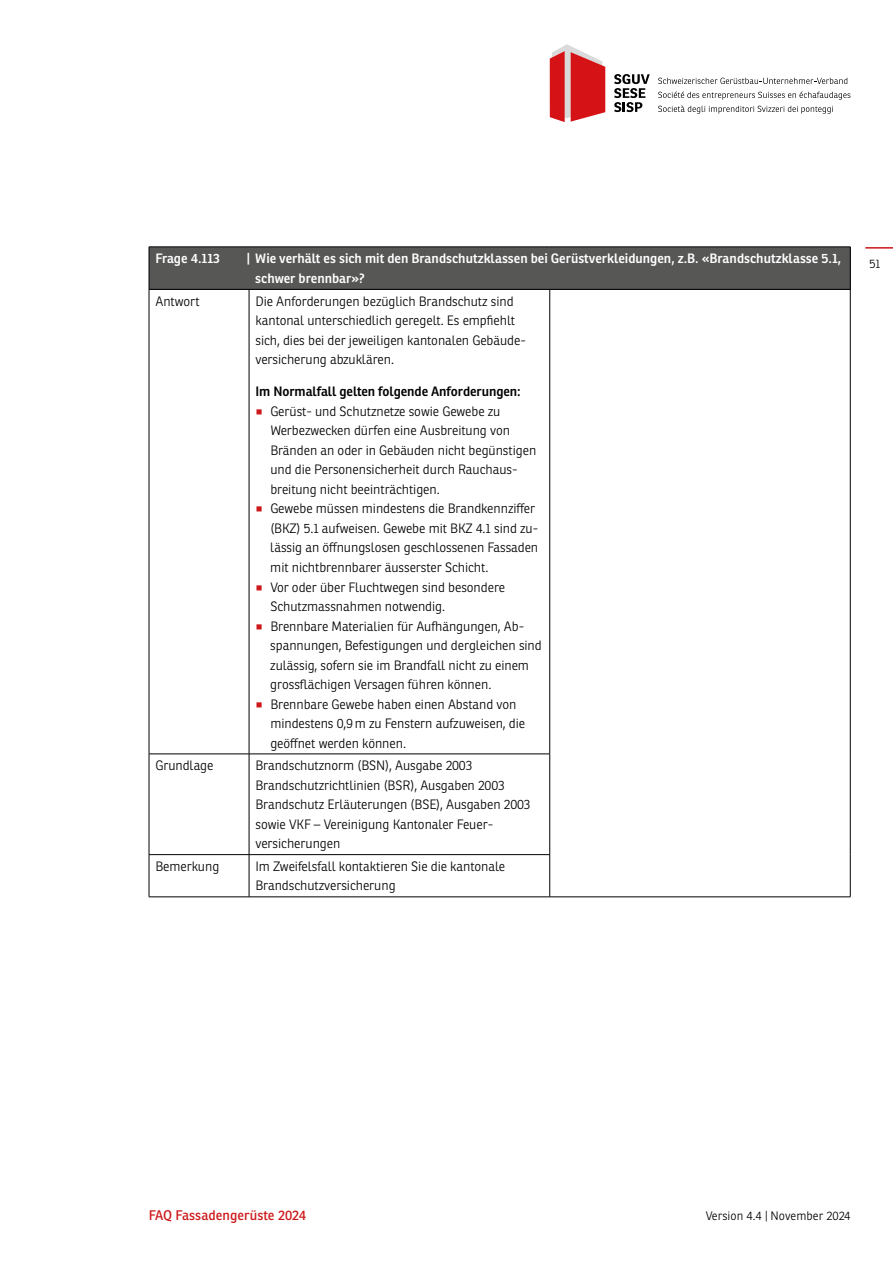
<style>
.page{position:relative;width:893px;height:1263px;background:#fff}
.page>*{position:absolute;margin:0;border:0;box-sizing:border-box;transform-origin:0 0}
.t1{font:13.5px "Ronnia";letter-spacing:.005em;color:#cd1719}
.t2{font:300 13.2px/19.5px "Ronnia";letter-spacing:-.005em;color:#000}
.t3{font:600 13.2px/19.8px "Ronnia";color:#fff}
.t4{font:600 13.2px/19.5px "Ronnia";letter-spacing:-.005em;color:#000}
.t5{font:300 12px "Ronnia";letter-spacing:.005em;color:#000}
.s1{font-size:12px;color:#cd1719}
.s2{font-weight:300}
.s3{font-weight:600;font-size:12px;color:#cd1719}
</style>
<div class="page">
<svg style="left:550px;top:44px;width:55px;height:78px"></svg>
<svg style="left:658px;top:78px;width:189px;height:6px"></svg>
<svg style="left:614px;top:74px;width:36px;height:38px"></svg>
<svg style="left:658px;top:91px;width:192px;height:23px"></svg>
<hr style="left:865px;top:247px;width:28px;height:2px;background:#cd1719">
<div style="left:149px;top:247px;width:701px;height:42px;background:#575756"></div>
<hr style="left:149px;top:247px;width:100px;height:1px;background:#000">
<hr style="left:149px;top:247px;width:1px;height:42px;background:#000">
<hr style="left:249px;top:247px;width:301px;height:1px;background:#000">
<hr style="left:550px;top:247px;width:300px;height:1px;background:#000">
<hr style="left:850px;top:247px;width:1px;height:42px;background:#000">
<hr style="left:149px;top:289px;width:100px;height:1px;background:#000">
<hr style="left:149px;top:290px;width:1px;height:464px;background:#000">
<hr style="left:249px;top:289px;width:301px;height:1px;background:#000">
<hr style="left:249px;top:290px;width:1px;height:464px;background:#000">
<hr style="left:550px;top:289px;width:300px;height:1px;background:#000">
<hr style="left:549px;top:290px;width:1px;height:464px;background:#000">
<hr style="left:850px;top:290px;width:1px;height:464px;background:#000">
<hr style="left:149px;top:754px;width:100px;height:1px;background:#000">
<hr style="left:149px;top:754px;width:1px;height:100px;background:#000">
<hr style="left:249px;top:754px;width:301px;height:1px;background:#000">
<hr style="left:249px;top:754px;width:1px;height:100px;background:#000">
<hr style="left:549px;top:754px;width:1px;height:100px;background:#000">
<hr style="left:850px;top:754px;width:1px;height:101px;background:#000">
<hr style="left:149px;top:854px;width:100px;height:1px;background:#000">
<hr style="left:149px;top:855px;width:1px;height:42px;background:#000">
<hr style="left:249px;top:854px;width:301px;height:1px;background:#000">
<hr style="left:249px;top:855px;width:1px;height:42px;background:#000">
<hr style="left:549px;top:855px;width:1px;height:42px;background:#000">
<hr style="left:850px;top:855px;width:1px;height:42px;background:#000">
<hr style="left:149px;top:896px;width:100px;height:1px;background:#000">
<hr style="left:249px;top:896px;width:301px;height:1px;background:#000">
<hr style="left:550px;top:896px;width:300px;height:1px;background:#000">
<p class="t3" style="left:155px;top:249px;width:66px">Frage 4.113</p>
<p class="t3" style="left:255px;top:249px;width:587px;text-indent:-9px">| Wie verhält es sich mit den Brandschutzklassen bei Gerüstverkleidungen, z.B. «Brandschutzklasse 5.1, schwer brennbar»?</p>
<p class="t2" style="left:155px;top:291px;width:46px">Antwort</p>
<p class="t2" style="left:255px;top:291px;width:270px">Die Anforderungen bezüglich Brandschutz sind kantonal unterschiedlich geregelt. Es empfiehlt sich, dies bei der jeweiligen kantonalen Gebäude&shy;versicherung abzuklären.</p>
<p class="t4" style="left:255px;top:382px;width:267px">Im Normalfall gelten folgende Anforderungen: <span class="s1">p</span> <span class="s2">Gerüst- und Schutznetze sowie Gewebe zu</span></p>
<p class="t2" style="left:270px;top:421px;width:241px">Werbezwecken dürfen eine Ausbreitung von</p>
<p class="t2" style="left:270px;top:440px;width:267px">Bränden an oder in Gebäuden nicht begünstigen</p>
<p class="t2" style="left:270px;top:460px;width:247px">und die Personensicherheit durch Rauchaus-</p>
<p class="t2" style="left:270px;top:479px;width:171px">breitung nicht beeinträchtigen.</p>
<p class="t2" style="left:255px;top:499px;width:281px"><span class="s3">p</span> Gewebe müssen mindestens die Brandkennziffer</p>
<p class="t2" style="left:270px;top:518px;width:269px">(BKZ) 5.1 aufweisen. Gewebe mit BKZ 4.1 sind zu-</p>
<p class="t2" style="left:270px;top:538px;width:269px">lässig an öffnungslosen geschlossenen Fassaden</p>
<p class="t2" style="left:270px;top:557px;width:220px">mit nichtbrennbarer äusserster Schicht.</p>
<p class="t2" style="left:255px;top:577px;width:251px"><span class="s3">p</span> Vor oder über Fluchtwegen sind besondere</p>
<p class="t2" style="left:270px;top:596px;width:176px">Schutzmassnahmen notwendig.</p>
<p class="t2" style="left:255px;top:616px;width:270px"><span class="s3">p</span> Brennbare Materialien für Aufhängungen, Ab-</p>
<p class="t2" style="left:270px;top:635px;width:273px">spannungen, Befestigungen und dergleichen sind</p>
<p class="t2" style="left:270px;top:655px;width:260px">zulässig, sofern sie im Brandfall nicht zu einem</p>
<p class="t2" style="left:270px;top:674px;width:223px">grossflächigen Versagen führen können.</p>
<p class="t2" style="left:255px;top:694px;width:263px"><span class="s3">p</span> Brennbare Gewebe haben einen Abstand von</p>
<p class="t2" style="left:270px;top:713px;width:256px">mindestens 0,9m zu Fenstern aufzuweisen, die</p>
<p class="t2" style="left:270px;top:733px;width:137px">geöffnet werden können.</p>
<p class="t2" style="left:155px;top:756px;width:60px">Grundlage</p>
<p class="t2" style="left:255px;top:756px;width:276px">Brandschutznorm (BSN), Ausgabe 2003<br>Brandschutzrichtlinien (BSR), Ausgaben 2003<br>Brandschutz Erläuterungen (BSE), Ausgaben 2003 sowie VKF – Vereinigung Kantonaler Feuer&shy;versicherungen</p>
<p class="t2" style="left:155px;top:856px;width:65px">Bemerkung</p>
<p class="t2" style="left:255px;top:856px;width:251px">Im Zweifelsfall kontaktieren Sie die kantonale<br>Brandschutzversicherung</p>
<p class="t5" style="left:870px;top:256px;width:12px">51</p>
<p class="t1" style="left:149px;top:1207px;width:159px">FAQ Fassadengerüste 2024</p>
<p class="t5" style="left:706px;top:1209px;width:146px">Version 4.4 | November 2024</p>
</div>
